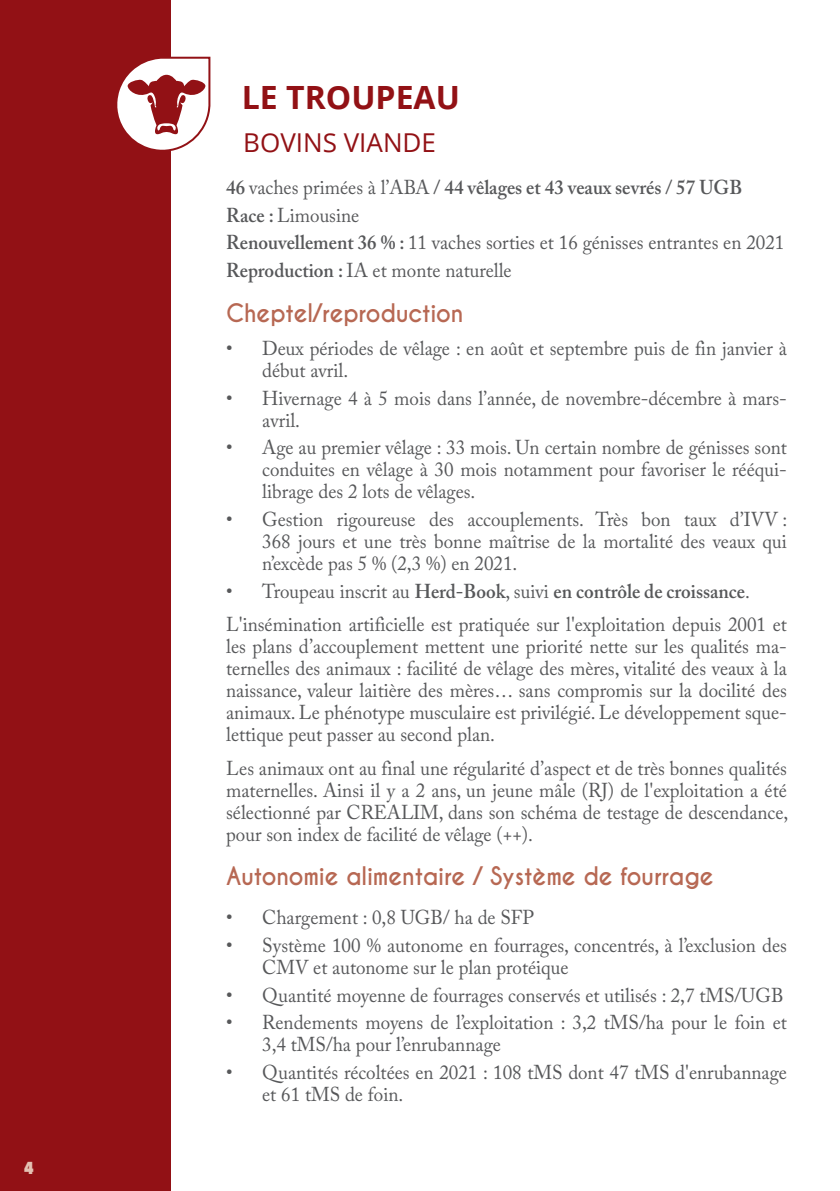
<style>
.page{position:relative;width:840px;height:1191px;background:#fff}
.page>*{position:absolute;margin:0;border:0;box-sizing:border-box;transform-origin:0 0}
.DOC_-_TEXTE_SANS_RET{font:700 32px "Open Sans";color:#921115}
.DOC_-_TEXTE_SANS_RET-2{font:26px "Open Sans";color:#921115}
.DOC_-_TEXTE_SANS_RET-3{font:700 24px "Caviar Dreams";letter-spacing:-.01em;color:#b76853;scale:.95 1}
.DOC_-_TEXTE_SANS_RET-4{font:20px/22px "Adobe Caslon Pro";color:#57585a;scale:.95 1}
.DOC_-_TEXTE_SANS_RET-5{font:600 20px "Adobe Caslon Pro";color:#57585a;scale:.95 1}
.DOC_-_TEXTE_SANS_RET-6{font:800 17.2px "Avenir Next Condensed";color:#e4c2b3}
.s1{font-weight:400}
.s2{font-weight:600}
</style>
<div class="page">
<div style="left:0;top:0;width:170px;height:1191px;background:#921115"></div>
<svg style="left:117px;top:56px;width:94px;height:100px"></svg>
<p class="DOC_-_TEXTE_SANS_RET-6" style="left:24px;top:1157px;width:11px">4</p>
<p class="DOC_-_TEXTE_SANS_RET" style="left:242px;top:74px;width:219px">LE TROUPEAU</p>
<p class="DOC_-_TEXTE_SANS_RET-2" style="left:243px;top:125px;width:194px">BOVINS VIANDE</p>
<p class="DOC_-_TEXTE_SANS_RET-5" style="left:226px;top:175px;width:544px">46 <span class="s1">vaches primées à l’ABA</span> / 44 vêlages et 43 veaux sevrés / 57 UGB</p>
<p class="DOC_-_TEXTE_SANS_RET-4" style="left:226px;top:204px;width:142px"><span class="s2">Race :</span> Limousine</p>
<p class="DOC_-_TEXTE_SANS_RET-4" style="left:226px;top:231px;width:588px"><span class="s2">Renouvellement 36 % :</span> 11 vaches sorties et 16 génisses entrantes en 2021</p>
<p class="DOC_-_TEXTE_SANS_RET-4" style="left:226px;top:259px;width:302px"><span class="s2">Reproduction :</span> IA et monte naturelle</p>
<p class="DOC_-_TEXTE_SANS_RET-3" style="left:226px;top:298px;width:251px">Cheptel/reproduction</p>
<p class="DOC_-_TEXTE_SANS_RET-4" style="left:262px;top:337px;width:553px;text-indent:-36px">• Deux périodes de vêlage : en août et septembre puis de fin janvier à début avril.</p>
<p class="DOC_-_TEXTE_SANS_RET-4" style="left:262px;top:387px;width:553px;text-indent:-36px">• Hivernage 4 à 5 mois dans l’année, de novembre-décembre à mars&shy;avril.</p>
<p class="DOC_-_TEXTE_SANS_RET-4" style="left:262px;top:436px;width:553px;text-align:justify;text-indent:-36px">• Age au premier vêlage : 33 mois. Un certain nombre de génisses sont conduites en vêlage à 30 mois notamment pour favoriser le rééqui&shy;librage des 2 lots de vêlages.</p>
<p class="DOC_-_TEXTE_SANS_RET-4" style="left:262px;top:508px;width:554px;text-align:justify;text-indent:-36px">• Gestion rigoureuse des accouplements. Très bon taux d’IVV :<br>368 jours et une très bonne maîtrise de la mortalité des veaux qui n’excède pas 5 % (2,3 %) en 2021.</p>
<p class="DOC_-_TEXTE_SANS_RET-5" style="left:226px;top:579px;width:552px"><span class="s1">• Troupeau inscrit au</span> Herd-Book<span class="s1">, suivi</span> en contrôle de croissance<span class="s1">.</span></p>
<p class="DOC_-_TEXTE_SANS_RET-4" style="left:226px;top:613px;width:591px;text-align:justify">L'insémination artificielle est pratiquée sur l'exploitation depuis 2001 et les plans d’accouplement mettent une priorité nette sur les qualités ma&shy;ternelles des animaux : facilité de vêlage des mères, vitalité des veaux à la naissance, valeur laitière des mères… sans compromis sur la docilité des animaux. Le phénotype musculaire est privilégié. Le développement sque&shy;lettique peut passer au second plan.</p>
<p class="DOC_-_TEXTE_SANS_RET-4" style="left:226px;top:756px;width:592px;text-align:justify">Les animaux ont au final une régularité d’aspect et de très bonnes qualités maternelles. Ainsi il y a 2 ans, un jeune mâle (RJ) de l'exploitation a été sélectionné par CREALIM, dans son schéma de testage de descendance, pour son index de facilité de vêlage (++).</p>
<p class="DOC_-_TEXTE_SANS_RET-3" style="left:226px;top:861px;width:514px">Autonomie alimentaire / Système de fourrage</p>
<p class="DOC_-_TEXTE_SANS_RET-4" style="left:226px;top:906px;width:325px">• Chargement : 0,8 UGB/ ha de SFP</p>
<p class="DOC_-_TEXTE_SANS_RET-4" style="left:262px;top:934px;width:553px;text-indent:-36px">• Système 100 % autonome en fourrages, concentrés, à l’exclusion des<br>CMV et autonome sur le plan protéique</p>
<p class="DOC_-_TEXTE_SANS_RET-4" style="left:226px;top:983px;width:588px">• Quantité moyenne de fourrages conservés et utilisés : 2,7 tMS/UGB</p>
<p class="DOC_-_TEXTE_SANS_RET-4" style="left:262px;top:1011px;width:553px;text-indent:-36px">• Rendements moyens de l’exploitation : 3,2 tMS/ha pour le foin et<br>3,4 tMS/ha pour l’enrubannage</p>
<p class="DOC_-_TEXTE_SANS_RET-4" style="left:262px;top:1061px;width:553px;text-indent:-36px">• Quantités récoltées en 2021 : 108 tMS dont 47 tMS d'enrubannage et 61 tMS de foin.</p>
</div>
